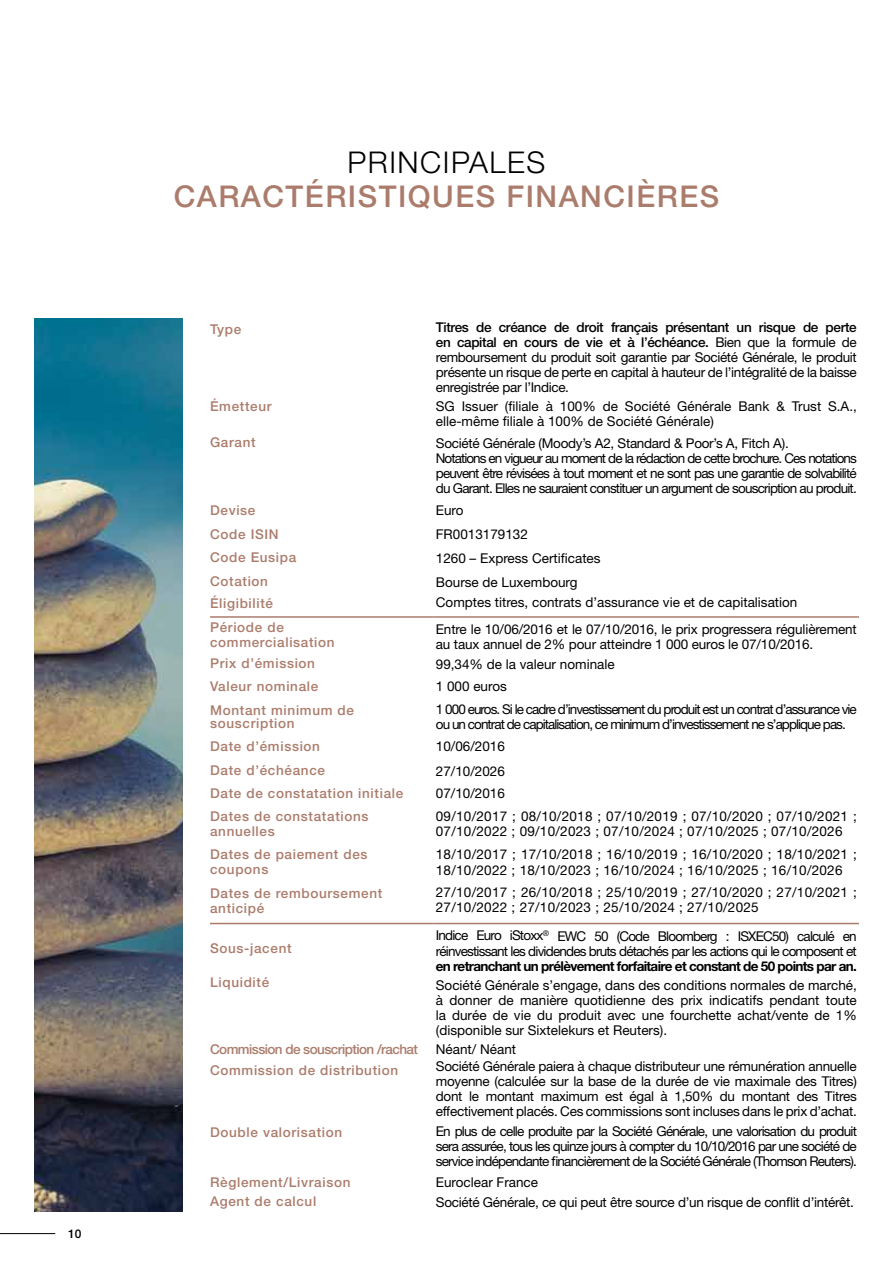
<style>
.page{position:relative;width:893px;height:1263px;background:#fff}
.page>*{position:absolute;margin:0;border:0;box-sizing:border-box;transform-origin:0 0}
.t1{font:500 30px "Helvetica Neue";letter-spacing:.05em;color:#ab7c6c}
.t2{font:300 30px "Helvetica Neue";letter-spacing:.05em;color:#000}
.t3{font:13.5px/15px "Helvetica Neue";letter-spacing:-.02em;color:#000;text-align:justify}
.t4{font:13.5px/15px "Helvetica Neue";letter-spacing:-.06em;color:#000}
.t5{font:500 13.5px/15px "Helvetica Neue";letter-spacing:.05em;color:#ab7c6c}
.t6{font:13.5px/15.3px "Helvetica Neue";letter-spacing:.02em;color:#000}
.t7{font:13.5px/15px "Helvetica Neue";color:#000}
.t8{font:13.5px/15px "Helvetica Neue";letter-spacing:-.07em;color:#000}
.t9{font:700 13.5px "Helvetica Neue";letter-spacing:-.05em;color:#000}
.t10{font:500 13.5px "Helvetica Neue";letter-spacing:-.04em;color:#ab7c6c}
.t11{font:500 12px "Helvetica Neue";color:#000}
.s1{font-weight:500}
</style>
<div class="page">
<hr style="left:0;top:1233px;width:55px;height:1px;background:#000">
<hr style="left:210px;top:616px;width:224px;height:2px;background:#ab7c6c">
<hr style="left:434px;top:616px;width:425px;height:2px;background:#ab7c6c">
<hr style="left:210px;top:923px;width:224px;height:1px;background:#ab7c6c">
<hr style="left:434px;top:923px;width:425px;height:1px;background:#ab7c6c">
<img style="left:34px;top:319px;width:149px;height:893px">
<p class="t11" style="left:68px;top:1226px;width:15px">10</p>
<h1 class="t2" style="left:348px;top:143px;width:199px">PRINCIPALES</h1>
<h1 class="t1" style="left:174px;top:178px;width:547px">CARACTÉRISTIQUES FINANCIÈRES</h1>
<p class="t5" style="left:210px;top:321px;width:33px">Type</p>
<p class="t3" style="left:436px;top:319px;width:423px"><span class="s1">Titres de créance de droit français présentant un risque de perte en capital en cours de vie et à l’échéance.</span> Bien que la formule de remboursement du produit soit garantie par Société Générale, le produit présente un risque de perte en capital à hauteur de l’intégralité de la baisse enregistrée par l’Indice.</p>
<p class="t5" style="left:210px;top:398px;width:63px">Émetteur</p>
<p class="t7" style="left:436px;top:398px;width:423px">SG Issuer (filiale à 100% de Société Générale Bank &amp; Trust S.A., elle-même filiale à 100% de Société Générale)</p>
<p class="t5" style="left:210px;top:434px;width:47px">Garant</p>
<p class="t4" style="left:436px;top:435px;width:422px">Société Générale (Moody’s A2, Standard &amp; Poor’s A, Fitch A).<br>Notations en vigueur au moment de la rédaction de cette brochure. Ces notations peuvent être révisées à tout moment et ne sont pas une garantie de solvabilité du Garant. Elles ne sauraient constituer un argument de souscription au produit.</p>
<p class="t5" style="left:210px;top:502px;width:47px">Devise</p>
<p class="t3" style="left:436px;top:503px;width:29px">Euro</p>
<p class="t5" style="left:210px;top:526px;width:70px">Code ISIN</p>
<p class="t7" style="left:436px;top:526px;width:94px">FR0013179132</p>
<p class="t5" style="left:210px;top:550px;width:88px">Code Eusipa</p>
<p class="t7" style="left:436px;top:550px;width:166px">1260 – Express Certificates</p>
<p class="t5" style="left:210px;top:574px;width:59px">Cotation</p>
<p class="t7" style="left:436px;top:574px;width:143px">Bourse de Luxembourg</p>
<p class="t5" style="left:210px;top:595px;width:65px">Éligibilité</p>
<p class="t7" style="left:436px;top:595px;width:363px">Comptes titres, contrats d’assurance vie et de capitalisation</p>
<p class="t5" style="left:210px;top:620px;width:126px">Période de commercialisation</p>
<p class="t3" style="left:436px;top:621px;width:422px">Entre le 10/06/2016 et le 07/10/2016, le prix progressera régulièrement au taux annuel de 2% pour atteindre 1 000 euros le 07/10/2016.</p>
<p class="t5" style="left:210px;top:655px;width:106px">Prix d’émission</p>
<p class="t7" style="left:436px;top:657px;width:180px">99,34% de la valeur nominale</p>
<p class="t5" style="left:210px;top:679px;width:110px">Valeur nominale</p>
<p class="t7" style="left:436px;top:679px;width:73px">1 000 euros</p>
<p class="t5" style="left:210px;top:703px;width:145px;line-height:13.5px">Montant minimum de souscription</p>
<p class="t8" style="left:436px;top:701px;width:423px">1 000 euros. Si le cadre d’investissement du produit est un contrat d’assurance vie ou un contrat de capitalisation, ce minimum d’investissement ne s’applique pas.</p>
<p class="t5" style="left:210px;top:739px;width:111px">Date d’émission</p>
<p class="t3" style="left:436px;top:739px;width:71px">10/06/2016</p>
<p class="t5" style="left:210px;top:762px;width:116px">Date d’échéance</p>
<p class="t3" style="left:436px;top:763px;width:71px">27/10/2026</p>
<p class="t5" style="left:210px;top:785px;width:195px">Date de constatation initiale</p>
<p class="t3" style="left:436px;top:785px;width:71px">07/10/2016</p>
<p class="t5" style="left:210px;top:809px;width:160px">Dates de constatations annuelles</p>
<p class="t6" style="left:436px;top:808px;width:422px">09/10/2017 ; 08/10/2018 ; 07/10/2019 ; 07/10/2020 ; 07/10/2021 ;<br>07/10/2022 ; 09/10/2023 ; 07/10/2024 ; 07/10/2025 ; 07/10/2026</p>
<p class="t5" style="left:210px;top:847px;width:159px">Dates de paiement des coupons</p>
<p class="t6" style="left:436px;top:847px;width:422px">18/10/2017 ; 17/10/2018 ; 16/10/2019 ; 16/10/2020 ; 18/10/2021 ;<br>18/10/2022 ; 18/10/2023 ; 16/10/2024 ; 16/10/2025 ; 16/10/2026</p>
<p class="t5" style="left:210px;top:885px;width:174px">Dates de remboursement anticipé</p>
<p class="t6" style="left:436px;top:884px;width:422px">27/10/2017 ; 26/10/2018 ; 25/10/2019 ; 27/10/2020 ; 27/10/2021 ;<br>27/10/2022 ; 27/10/2023 ; 25/10/2024 ; 27/10/2025</p>
<p class="t5" style="left:210px;top:941px;width:83px">Sous-jacent</p>
<p class="t4" style="left:436px;top:928px;width:422px">Indice Euro iStoxx<sup>®</sup> EWC 50 (Code Bloomberg : ISXEC50) calculé en réinvestissant les dividendes bruts détachés par les actions qui le composent et</p>
<p class="t9" style="left:436px;top:957px;width:422px">en retranchant un prélèvement forfaitaire et constant de 50 points par an.</p>
<p class="t5" style="left:210px;top:975px;width:61px">Liquidité</p>
<p class="t3" style="left:436px;top:977px;width:422px">Société Générale s’engage, dans des conditions normales de marché, à donner de manière quotidienne des prix indicatifs pendant toute la durée de vie du produit avec une fourchette achat/vente de 1% (disponible sur Sixtelekurs et Reuters).</p>
<p class="t10" style="left:210px;top:1041px;width:210px">Commission de souscription /rachat</p>
<p class="t7" style="left:436px;top:1041px;width:82px">Néant/ Néant</p>
<p class="t5" style="left:210px;top:1062px;width:190px">Commission de distribution</p>
<p class="t3" style="left:436px;top:1058px;width:422px">Société Générale paiera à chaque distributeur une rémunération annuelle moyenne (calculée sur la base de la durée de vie maximale des Titres) dont le montant maximum est égal à 1,50% du montant des Titres effectivement placés. Ces commissions sont incluses dans le prix d’achat.</p>
<p class="t5" style="left:210px;top:1124px;width:134px">Double valorisation</p>
<p class="t3" style="left:436px;top:1124px;width:423px">En plus de celle produite par la Société Générale, une valorisation du produit sera assurée, tous les quinze jours à compter du 10/10/2016 par une société de service indépendante financièrement de la Société Générale (Thomson Reuters).</p>
<p class="t5" style="left:210px;top:1174px;width:142px">Règlement/Livraison</p>
<p class="t7" style="left:436px;top:1174px;width:104px">Euroclear France</p>
<p class="t5" style="left:210px;top:1193px;width:108px">Agent de calcul</p>
<p class="t3" style="left:436px;top:1194px;width:420px">Société Générale, ce qui peut être source d’un risque de conflit d’intérêt.</p>
</div>
